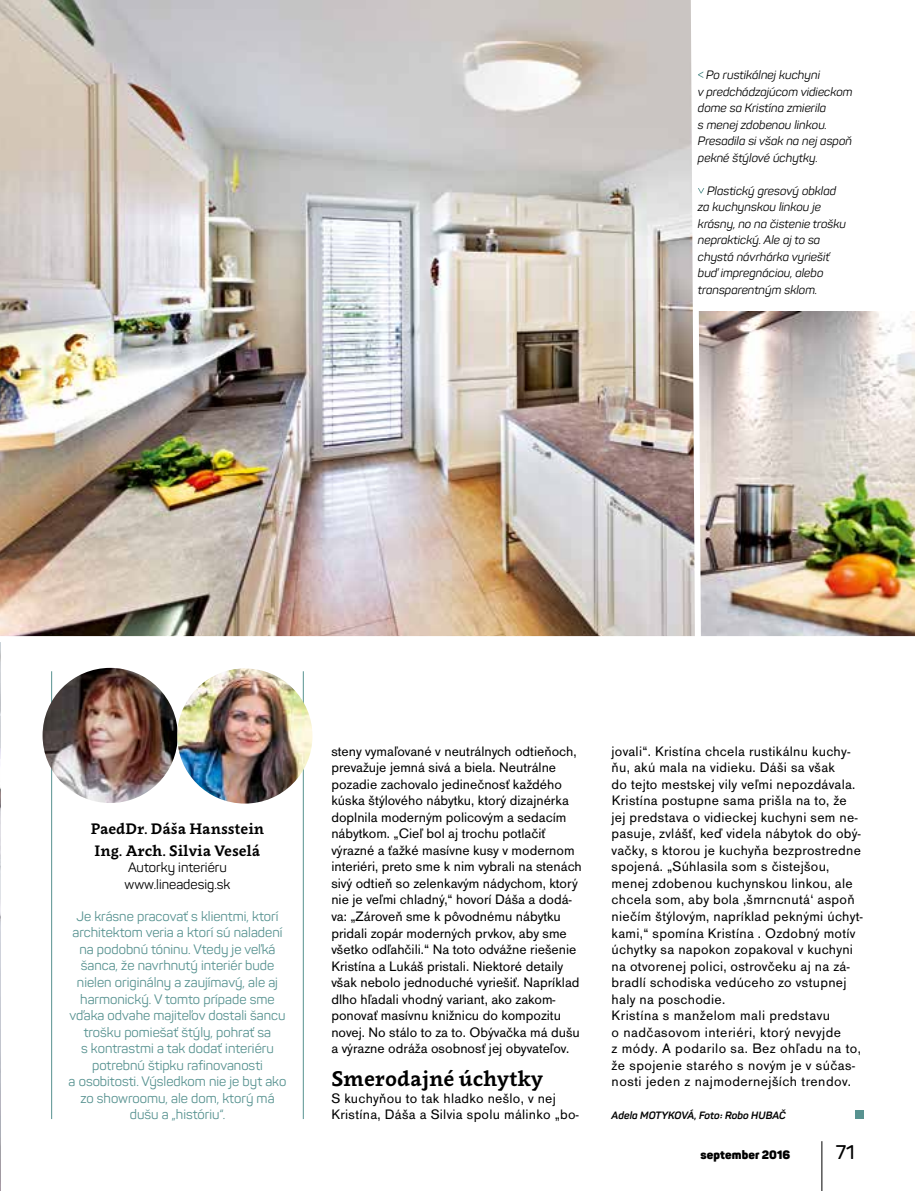
<style>
.page{position:relative;width:915px;height:1191px;background:#fff}
.page>*{position:absolute;margin:0;border:0;box-sizing:border-box;transform-origin:0 0}
.t1{font:700 21px "Clavo";color:#000}
.t2{font:600 19.5px "Panton";color:#000}
.t3{font:700 15px/21.6px "Clavo";color:#000}
.t4{font:14.25px/16.5px "Accius TOT";letter-spacing:.01em;color:#000}
.t5{font:13.5px/16.5px "Panton";color:#579290;text-align:center}
.t6{font:13.5px/16.5px "Panton";color:#000}
.t7{font:italic 12px/16.5px "Panton";color:#000}
.t8{font:900 12px "Panton";letter-spacing:.01em;color:#000}
.t9{font:italic 700 10.5px "Panton";color:#000}
</style>
<div class="page">
<hr style="left:821px;top:1141px;width:1px;height:50px;background:#000">
<img style="left:704px;top:312px;width:210px;height:324px">
<img style="left:0;top:0;width:687px;height:636px">
<img style="left:0;top:642px;width:1px;height:549px">
<div style="left:855px;top:1110px;width:8px;height:9px;background:#579290"></div>
<svg style="left:687px;top:0;width:17px;height:636px"></svg>
<hr style="left:51px;top:671px;width:1px;height:448px;background:#579290">
<hr style="left:303px;top:671px;width:1px;height:448px;background:#579290">
<img style="left:43px;top:668px;width:135px;height:135px;border-radius:68px">
<img style="left:177px;top:668px;width:135px;height:135px;border-radius:68px">
<p class="t7" style="left:697px;top:67px;width:156px;text-indent:8px">Po rustikálnej kuchyni<br>v predchádzajúcom vidieckom dome sa Kristína zmierila<br>s menej zdobenou linkou.<br>Presadila si však na nej aspoň pekné štýlové úchytky.</p>
<p class="t7" style="left:697px;top:182px;width:150px;text-indent:9px">Plastický gresový obklad za kuchynskou linkou je krásny, no na čistenie trošku nepraktický. Ale aj to sa chystá návrhárka vyriešiť buď impregnáciou, alebo transparentným sklom.</p>
<p class="t3" style="left:91px;top:817px;width:175px">PaedDr. Dáša Hansstein<br>Ing. Arch. Silvia Veselá</p>
<p class="t6" style="left:124px;top:859px;width:107px">Autorky interiéru www.lineadesig.sk</p>
<p class="t5" style="left:69px;top:908px;width:219px">Je krásne pracovať s klientmi, ktorí architektom veria a ktorí sú naladení na podobnú tóninu. Vtedy je veľká šanca, že navrhnutý interiér bude nielen originálny a zaujímavý, ale aj harmonický. V tomto prípade sme vďaka odvahe majiteľov dostali šancu trošku pomiešať štýly, pohrať sa<br>s kontrastmi a tak dodať interiéru potrebnú štipku rafinovanosti<br>a osobitosti. Výsledkom nie je byt ako zo showroomu, ale dom, ktorý má dušu a „históriu“.</p>
<p class="t4" style="left:331px;top:743px;width:252px">steny vymaľované v neutrálnych odtieňoch, prevažuje jemná sivá a biela. Neutrálne pozadie zachovalo jedinečnosť každého kúska štýlového nábytku, ktorý dizajnérka doplnila moderným policovým a sedacím nábytkom. „Cieľ bol aj trochu potlačiť výrazné a ťažké masívne kusy v modernom interiéri, preto sme k nim vybrali na stenách sivý odtieň so zelenkavým nádychom, ktorý nie je veľmi chladný,“ hovorí Dáša a dodá&shy;va: „Zároveň sme k pôvodnému nábytku pridali zopár moderných prvkov, aby sme všetko odľahčili.“ Na toto odvážne riešenie Kristína a Lukáš pristali. Niektoré detaily však nebolo jednoduché vyriešiť. Napríklad dlho hľadali vhodný variant, ako zakom&shy;ponovať masívnu knižnicu do kompozitu novej. No stálo to za to. Obývačka má dušu a výrazne odráža osobnosť jej obyvateľov.</p>
<h1 class="t1" style="left:331px;top:1063px;width:213px">Smerodajné úchytky</h1>
<p class="t4" style="left:331px;top:1089px;width:249px">S kuchyňou to tak hladko nešlo, v nej<br>Kristína, Dáša a Silvia spolu málinko „bo-</p>
<p class="t4" style="left:611px;top:743px;width:252px">jovali“. Kristína chcela rustikálnu kuchy&shy;ňu, akú mala na vidieku. Dáši sa však<br>do tejto mestskej vily veľmi nepozdávala.<br>Kristína postupne sama prišla na to, že jej predstava o vidieckej kuchyni sem ne&shy;pasuje, zvlášť, keď videla nábytok do obý&shy;vačky, s ktorou je kuchyňa bezprostredne spojená. „Súhlasila som s čistejšou, menej zdobenou kuchynskou linkou, ale chcela som, aby bola ‚šmrncnutá‘ aspoň niečím štýlovým, napríklad peknými úchyt&shy;kami,“ spomína Kristína . Ozdobný motív úchytky sa napokon zopakoval v kuchyni na otvorenej polici, ostrovčeku aj na zá&shy;bradlí schodiska vedúceho zo vstupnej haly na poschodie.<br>Kristína s manželom mali predstavu<br>o nadčasovom interiéri, ktorý nevyjde<br>z módy. A podarilo sa. Bez ohľadu na to, že spojenie starého s novým je v súčas&shy;nosti jeden z najmodernejších trendov.</p>
<p class="t9" style="left:611px;top:1108px;width:175px">Adela MOTYKOVÁ, Foto: Robo HUBAČ</p>
<p class="t8" style="left:700px;top:1147px;width:91px">september 2016</p>
<h2 class="t2" style="left:835px;top:1140px;width:20px">71</h2>
</div>
